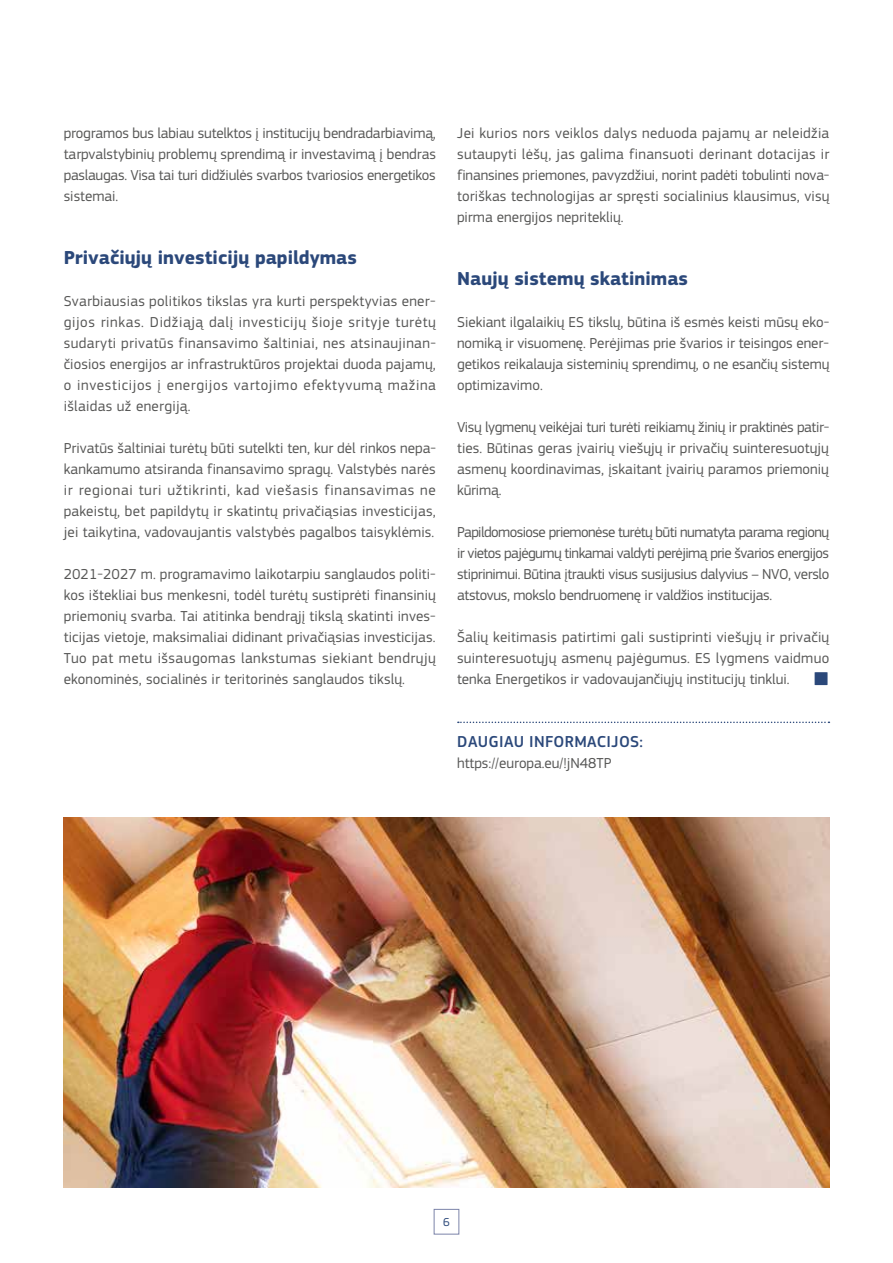
<style>
.page{position:relative;width:893px;height:1263px;background:#fff}
.page>*{position:absolute;margin:0;border:0;box-sizing:border-box;transform-origin:0 0}
.t1{font:700 19.5px "EC Square Sans Pro";color:#2b487a}
.t2{font:500 16.5px "EC Square Sans Pro";letter-spacing:.02em;color:#2b487a}
.t3{font:15px/21px "EC Square Sans Pro";color:#575756;text-align:justify}
.t4{font:12px "EC Square Sans Pro";color:#2b487a}
</style>
<div class="page">
<svg style="left:458px;top:721px;width:371px;height:2px"></svg>
<img style="left:64px;top:817px;width:765px;height:370px">
<div style="left:434px;top:1209px;width:25px;height:25px;border:1px solid #7c84a9"></div>
<p class="t3" style="left:64px;top:123px;width:374px">programos bus labiau sutelktos į institucijų bendradarbiavimą, tarpvalstybinių problemų sprendimą ir investavimą į bendras paslaugas. Visa tai turi didžiulės svarbos tvariosios energetikos sistemai.</p>
<h1 class="t1" style="left:64px;top:246px;width:295px">Privačiųjų investicijų papildymas</h1>
<p class="t3" style="left:64px;top:291px;width:374px">Svarbiausias politikos tikslas yra kurti perspektyvias ener&shy;gijos rinkas. Didžiąją dalį investicijų šioje srityje turėtų sudaryti privatūs finansavimo šaltiniai, nes atsinaujinan&shy;čiosios energijos ar infrastruktūros projektai duoda pajamų, o investicijos į energijos vartojimo efektyvumą mažina išlaidas už energiją.</p>
<p class="t3" style="left:64px;top:438px;width:374px">Privatūs šaltiniai turėtų būti sutelkti ten, kur dėl rinkos nepa&shy;kankamumo atsiranda finansavimo spragų. Valstybės narės ir regionai turi užtikrinti, kad viešasis finansavimas ne pakeistų, bet papildytų ir skatintų privačiąsias investicijas, jei taikytina, vadovaujantis valstybės pagalbos taisyklėmis.</p>
<p class="t3" style="left:64px;top:564px;width:374px">2021-2027 m. programavimo laikotarpiu sanglaudos politi&shy;kos ištekliai bus menkesni, todėl turėtų sustiprėti finansinių priemonių svarba. Tai atitinka bendrąjį tikslą skatinti inves&shy;ticijas vietoje, maksimaliai didinant privačiąsias investicijas.<br>Tuo pat metu išsaugomas lankstumas siekiant bendrųjų ekonominės, socialinės ir teritorinės sanglaudos tikslų.</p>
<p class="t3" style="left:457px;top:123px;width:374px">Jei kurios nors veiklos dalys neduoda pajamų ar neleidžia sutaupyti lėšų, jas galima finansuoti derinant dotacijas ir finansines priemones, pavyzdžiui, norint padėti tobulinti nova&shy;toriškas technologijas ar spręsti socialinius klausimus, visų pirma energijos nepriteklių.</p>
<h1 class="t1" style="left:457px;top:267px;width:232px">Naujų sistemų skatinimas</h1>
<p class="t3" style="left:457px;top:312px;width:374px">Siekiant ilgalaikių ES tikslų, būtina iš esmės keisti mūsų eko&shy;nomiką ir visuomenę. Perėjimas prie švarios ir teisingos ener&shy;getikos reikalauja sisteminių sprendimų, o ne esančių sistemų optimizavimo.</p>
<p class="t3" style="left:457px;top:417px;width:374px">Visų lygmenų veikėjai turi turėti reikiamų žinių ir praktinės patir&shy;ties. Būtinas geras įvairių viešųjų ir privačių suinteresuotųjų asmenų koordinavimas, įskaitant įvairių paramos priemonių kūrimą.</p>
<p class="t3" style="left:457px;top:522px;width:374px">Papildomosiose priemonėse turėtų būti numatyta parama regionų ir vietos pajėgumų tinkamai valdyti perėjimą prie švarios energijos stiprinimui. Būtina įtraukti visus susijusius dalyvius – NVO, verslo atstovus, mokslo bendruomenę ir valdžios institucijas.</p>
<p class="t3" style="left:457px;top:627px;width:374px">Šalių keitimasis patirtimi gali sustiprinti viešųjų ir privačių suinteresuotųjų asmenų pajėgumus. ES lygmens vaidmuo tenka Energetikos ir vadovaujančiųjų institucijų tinklui.</p>
<p class="t2" style="left:457px;top:732px;width:187px">DAUGIAU INFORMACIJOS:</p>
<p class="t3" style="left:457px;top:753px;width:156px">https://europa.eu/!jN48TP</p>
<p class="t4" style="left:443px;top:1215px;width:8px">6</p>
</div>
